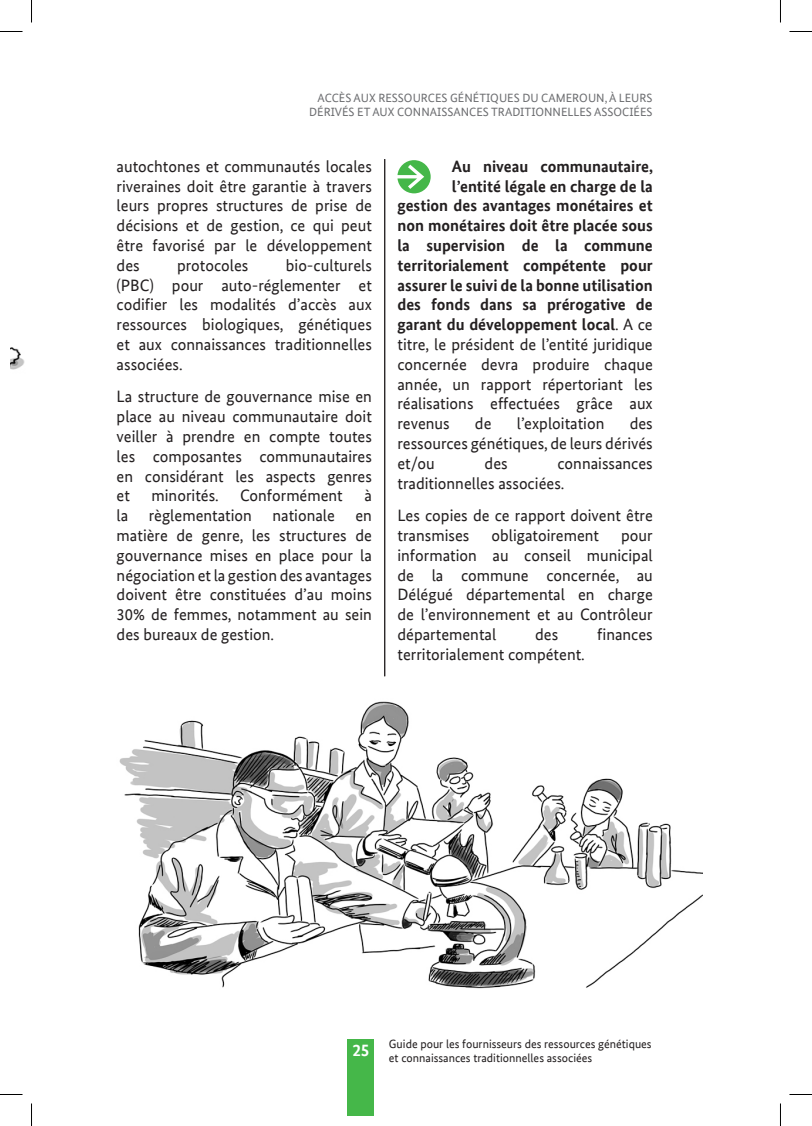
<style>
.page{position:relative;width:812px;height:1126px;background:#fff}
.page>*{position:absolute;margin:0;border:0;box-sizing:border-box;transform-origin:0 0}
.t1{font:700 17.25px "Bundes Sans Office";color:#fff}
.t2{font:16.5px/19.8px "Bundes Sans Office";color:#231f20;text-align:justify}
.t3{font:700 16.5px "Bundes Sans Office";color:#231f20}
.t4{font:12px/14.4px "Bundes Sans Office";color:#6c6d70;text-align:right}
.t5{font:12px/14.4px "Bundes Sans Office";color:#231f20}
.s1{font-weight:400}
</style>
<div class="page">
<div style="left:348px;top:1039px;width:26px;height:77px;background:#45b749"></div>
<svg style="left:397px;top:160px;width:33px;height:33px"></svg>
<hr style="left:384px;top:159px;width:1px;height:517px;background:#231f20">
<img style="left:119px;top:701px;width:583px;height:288px">
<img style="left:10px;top:347px;width:15px;height:23px">
<svg style="left:0;top:31px;width:22px;height:1px"></svg>
<svg style="left:789px;top:31px;width:22px;height:1px"></svg>
<svg style="left:0;top:1094px;width:22px;height:1px"></svg>
<svg style="left:789px;top:1094px;width:22px;height:1px"></svg>
<svg style="left:31px;top:0;width:1px;height:22px"></svg>
<svg style="left:31px;top:1103px;width:1px;height:23px"></svg>
<svg style="left:780px;top:0;width:1px;height:22px"></svg>
<svg style="left:780px;top:1103px;width:1px;height:23px"></svg>
<p class="t4" style="left:309px;top:91px;width:345px">ACCÈS AUX RESSOURCES GÉNÉTIQUES DU CAMEROUN, À LEURS<br>DÉRIVÉS ET AUX CONNAISSANCES TRADITIONNELLES ASSOCIÉES</p>
<p class="t2" style="left:117px;top:156px;width:257px">autochtones et communautés locales riveraines doit être garantie à travers leurs propres structures de prise de décisions et de gestion, ce qui peut être favorisé par le développement des</p>
<p class="t2" style="left:117px;top:255px;width:257px;text-indent:169px">bio-culturels (PBC) pour auto-réglementer et codifier les modalités d’accès aux ressources biologiques, génétiques et aux connaissances traditionnelles associées.</p>
<p class="t2" style="left:117px;top:387px;width:257px">La structure de gouvernance mise en place au niveau communautaire doit veiller à prendre en compte toutes les composantes communautaires en considérant les aspects genres et</p>
<p class="t2" style="left:177px;top:255px;width:73px">protocoles</p>
<p class="t2" style="left:151px;top:486px;width:69px">minorités.</p>
<p class="t2" style="left:240px;top:486px;width:104px">Conformément</p>
<p class="t2" style="left:117px;top:486px;width:257px;text-indent:248px">à la règlementation nationale en matière de genre, les structures de gouvernance mises en place pour la négociation et la gestion des avantages doivent être constituées d’au moins 30% de femmes, notamment au sein des bureaux de gestion.</p>
<p class="t3" style="left:452px;top:157px;width:202px">Au niveau communautaire,</p>
<p class="t3" style="left:452px;top:176px;width:202px">l’entité légale en charge de la</p>
<p class="t3" style="left:397px;top:196px;width:257px">gestion des avantages monétaires et</p>
<p class="t3" style="left:397px;top:216px;width:257px">non monétaires doit être placée sous</p>
<p class="t3" style="left:397px;top:236px;width:257px">la supervision de la commune</p>
<p class="t3" style="left:397px;top:256px;width:257px">territorialement compétente pour</p>
<p class="t3" style="left:397px;top:275px;width:257px">assurer le suivi de la bonne utilisation</p>
<p class="t3" style="left:397px;top:295px;width:257px">des fonds dans sa prérogative de</p>
<p class="t3" style="left:397px;top:315px;width:257px">garant du développement local<span class="s1">. A ce</span></p>
<p class="t2" style="left:397px;top:335px;width:257px">titre, le président de l’entité juridique</p>
<p class="t2" style="left:397px;top:354px;width:257px">concernée devra produire chaque</p>
<p class="t2" style="left:397px;top:374px;width:257px">année, un rapport répertoriant les</p>
<p class="t2" style="left:397px;top:394px;width:257px">réalisations effectuées grâce aux</p>
<p class="t2" style="left:397px;top:414px;width:54px">revenus</p>
<p class="t2" style="left:475px;top:414px;width:18px">de</p>
<p class="t2" style="left:516px;top:414px;width:89px">l’exploitation</p>
<p class="t2" style="left:397px;top:414px;width:257px;text-indent:232px">des ressources génétiques, de leurs dérivés et/ou</p>
<p class="t2" style="left:484px;top:453px;width:25px">des</p>
<p class="t2" style="left:397px;top:453px;width:257px;text-indent:160px">connaissances traditionnelles associées.</p>
<p class="t2" style="left:397px;top:506px;width:257px">Les copies de ce rapport doivent être transmises</p>
<p class="t2" style="left:491px;top:525px;width:109px">obligatoirement</p>
<p class="t2" style="left:397px;top:525px;width:257px;text-indent:224px">pour information au conseil municipal de la commune concernée, au Délégué départemental en charge de l’environnement et au Contrôleur départemental</p>
<p class="t2" style="left:535px;top:624px;width:25px">des</p>
<p class="t2" style="left:597px;top:624px;width:57px">finances</p>
<p class="t2" style="left:397px;top:644px;width:189px">territorialement compétent.</p>
<p class="t1" style="left:352px;top:1040px;width:19px">25</p>
<p class="t5" style="left:389px;top:1036px;width:264px">Guide pour les fournisseurs des ressources génétiques et connaissances traditionnelles associées</p>
</div>
